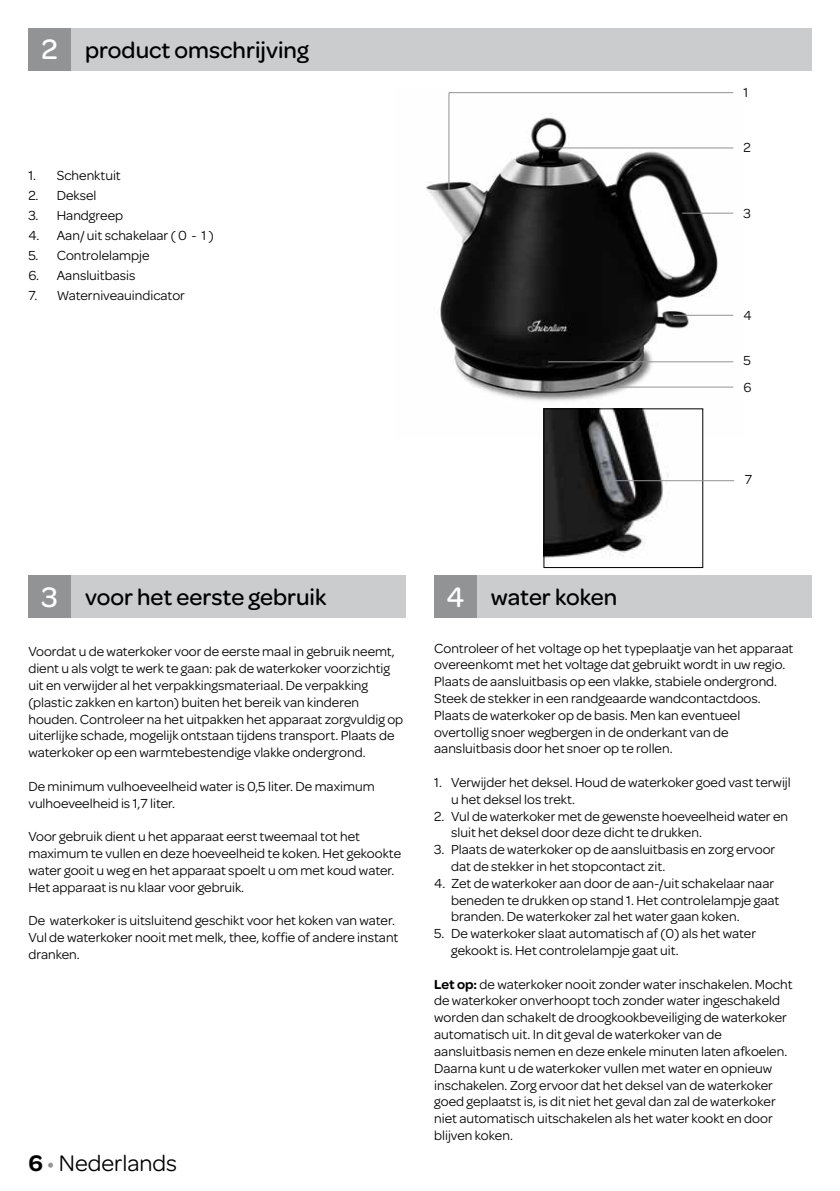
<style>
.page{position:relative;width:840px;height:1191px;background:#fff}
.page>*{position:absolute;margin:0;border:0;box-sizing:border-box;transform-origin:0 0}
.t1{font:500 24px "Omnes";color:#000}
.t2{font:24px "Omnes";color:#000}
.t3{font:14px/16.8px "Omnes";color:#000}
.s1{font-size:30px;color:#fff}
.s2{font-weight:600}
.s3{color:#929395}
</style>
<div class="page">
<div style="left:57px;top:28px;width:754px;height:43px;background:#cacccd"></div>
<div style="left:28px;top:28px;width:43px;height:43px;background:#929395"></div>
<div style="left:57px;top:575px;width:348px;height:43px;background:#cacccd"></div>
<div style="left:28px;top:575px;width:43px;height:43px;background:#929395"></div>
<div style="left:462px;top:575px;width:349px;height:43px;background:#cacccd"></div>
<div style="left:434px;top:575px;width:42px;height:43px;background:#929395"></div>
<img style="left:426px;top:92px;width:308px;height:345px">
<hr style="left:681px;top:213px;width:51px;height:1px;background:#929395">
<hr style="left:548px;top:361px;width:184px;height:1px;background:#929395">
<hr style="left:672px;top:315px;width:60px;height:1px;background:#929395">
<hr style="left:548px;top:147px;width:184px;height:1px;background:#929395">
<hr style="left:559px;top:386px;width:173px;height:1px;background:#929395">
<hr style="left:448px;top:92px;width:284px;height:1px;background:#929395">
<hr style="left:448px;top:93px;width:1px;height:97px;background:#929395">
<img style="left:545px;top:410px;width:155px;height:148px">
<div style="left:543px;top:408px;width:159px;height:160px;border:1px solid #000"></div>
<hr style="left:612px;top:480px;width:121px;height:1px;background:#929395">
<h1 class="t1" style="left:42px;top:33px;width:268px"><span class="s1">2</span> product omschrijving</h1>
<p class="t3" style="left:28px;top:166px;width:94px">1. Schenktuit</p>
<p class="t3" style="left:28px;top:186px;width:70px">2. Deksel</p>
<p class="t3" style="left:28px;top:206px;width:96px">3. Handgreep</p>
<p class="t3" style="left:28px;top:226px;width:187px">4. Aan/ uit schakelaar ( 0 - 1 )</p>
<p class="t3" style="left:28px;top:246px;width:123px">5. Controlelampje</p>
<p class="t3" style="left:28px;top:266px;width:108px">6. Aansluitbasis</p>
<p class="t3" style="left:28px;top:286px;width:158px">7. Waterniveauindicator</p>
<p class="t3" style="left:743px;top:83px;width:6px">1</p>
<p class="t3" style="left:743px;top:138px;width:9px">2</p>
<p class="t3" style="left:743px;top:204px;width:9px">3</p>
<p class="t3" style="left:743px;top:306px;width:10px">4</p>
<p class="t3" style="left:743px;top:347px;width:10px;line-height:26.2px">5<br>6</p>
<p class="t3" style="left:744px;top:470px;width:9px">7</p>
<h1 class="t1" style="left:41px;top:580px;width:286px"><span class="s1">3</span> voor het eerste gebruik</h1>
<h1 class="t1" style="left:446px;top:580px;width:172px"><span class="s1">4</span> water koken</h1>
<p class="t3" style="left:28px;top:642px;width:376px">Voordat u de waterkoker voor de eerste maal in gebruik neemt, dient u als volgt te werk te gaan: pak de waterkoker voorzichtig uit en verwijder al het verpakkingsmateriaal. De verpakking (plastic zakken en karton) buiten het bereik van kinderen houden. Controleer na het uitpakken het apparaat zorgvuldig op uiterlijke schade, mogelijk ontstaan tijdens transport. Plaats de waterkoker op een warmtebestendige vlakke ondergrond.</p>
<p class="t3" style="left:28px;top:777px;width:348px">De minimum vulhoeveelheid water is 0,5 liter. De maximum vulhoeveelheid is 1,7 liter.</p>
<p class="t3" style="left:28px;top:827px;width:374px">Voor gebruik dient u het apparaat eerst tweemaal tot het maximum te vullen en deze hoeveelheid te koken. Het gekookte water gooit u weg en het apparaat spoelt u om met koud water.<br>Het apparaat is nu klaar voor gebruik.</p>
<p class="t3" style="left:28px;top:911px;width:371px">De waterkoker is uitsluitend geschikt voor het koken van water.<br>Vul de waterkoker nooit met melk, thee, koffie of andere instant dranken.</p>
<p class="t3" style="left:434px;top:638px;width:360px">Controleer of het voltage op het typeplaatje van het apparaat overeenkomt met het voltage dat gebruikt wordt in uw regio.<br>Plaats de aansluitbasis op een vlakke, stabiele ondergrond.<br>Steek de stekker in een randgeaarde wandcontactdoos.<br>Plaats de waterkoker op de basis. Men kan eventueel overtollig snoer wegbergen in de onderkant van de aansluitbasis door het snoer op te rollen.</p>
<p class="t3" style="left:451px;top:773px;width:341px;text-indent:-17px">1. Verwijder het deksel. Houd de waterkoker goed vast terwijl u het deksel los trekt.</p>
<p class="t3" style="left:451px;top:806px;width:338px;text-indent:-17px">2. Vul de waterkoker met de gewenste hoeveelheid water en sluit het deksel door deze dicht te drukken.</p>
<p class="t3" style="left:451px;top:840px;width:325px;text-indent:-17px">3. Plaats de waterkoker op de aansluitbasis en zorg ervoor dat de stekker in het stopcontact zit.</p>
<p class="t3" style="left:451px;top:874px;width:329px;text-indent:-17px">4. Zet de waterkoker aan door de aan-/uit schakelaar naar beneden te drukken op stand 1. Het controlelampje gaat branden. De waterkoker zal het water gaan koken.</p>
<p class="t3" style="left:451px;top:924px;width:306px;text-indent:-17px">5. De waterkoker slaat automatisch af (0) als het water gekookt is. Het controlelampje gaat uit.</p>
<p class="t3" style="left:434px;top:974px;width:360px"><span class="s2">Let op:</span> de waterkoker nooit zonder water inschakelen. Mocht de waterkoker onverhoopt toch zonder water ingeschakeld worden dan schakelt de droogkookbeveiliging de waterkoker automatisch uit. In dit geval de waterkoker van de aansluitbasis nemen en deze enkele minuten laten afkoelen.<br>Daarna kunt u de waterkoker vullen met water en opnieuw inschakelen. Zorg ervoor dat het deksel van de waterkoker goed geplaatst is, is dit niet het geval dan zal de waterkoker niet automatisch uitschakelen als het water kookt en door blijven koken.</p>
<h1 class="t2" style="left:28px;top:1146px;width:150px"><span class="s2">6</span> <span class="s3">•</span> Nederlands</h1>
</div>
